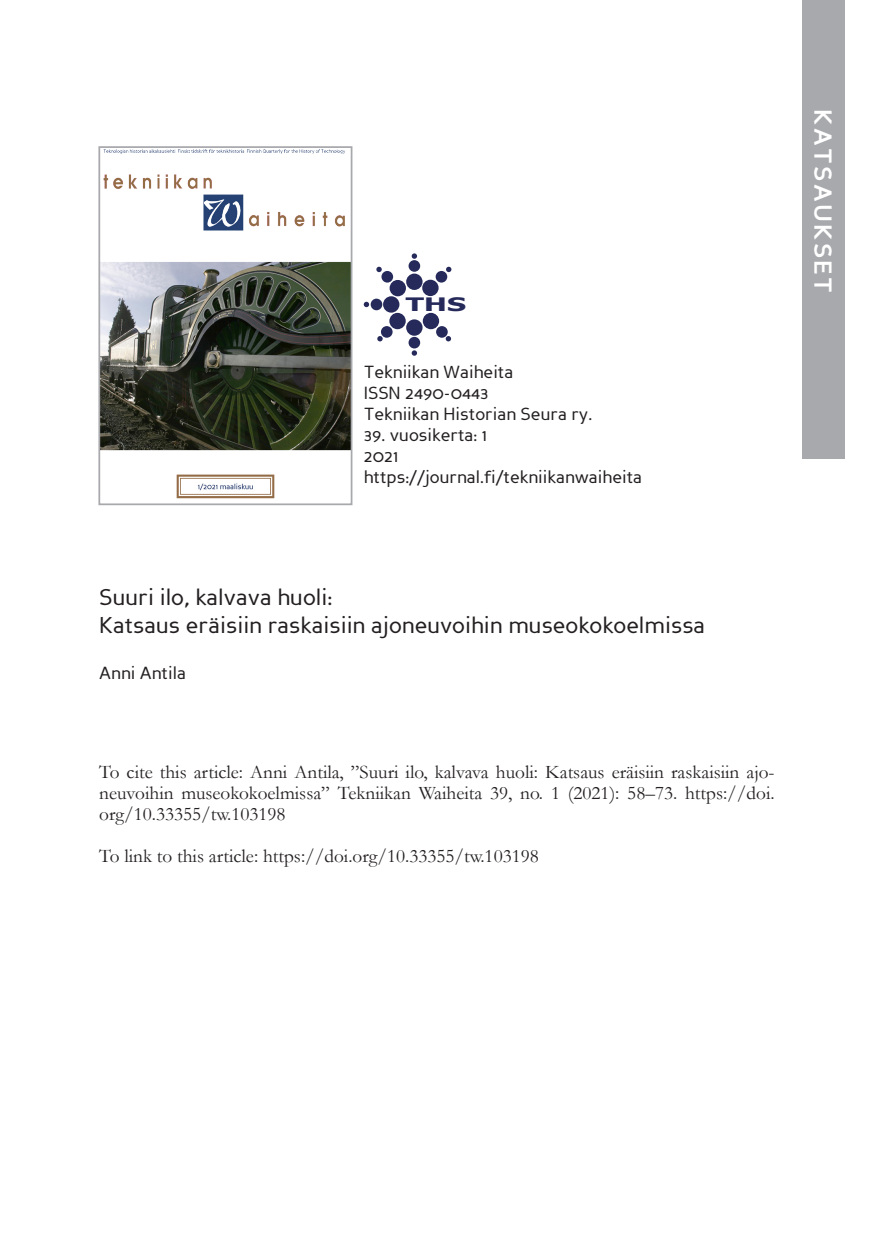
<style>
.page{position:relative;width:874px;height:1241px;background:#fff}
.page>*{position:absolute;margin:0;border:0;box-sizing:border-box;transform-origin:0 0}
.t1{font:700 24.5px "Perspective Sans";letter-spacing:.1em;color:#fff}
.Otsikko1{font:22.75px/27.3px "Perspective Sans";color:#231f20}
.Leipäteksti_1{font:19.25px/21px "Garamond";color:#231f20;text-align:justify}
.t2{font:700 18.55px "Tahoma";color:#252a5a;scale:1.61 1}
.Kirjoittaja{font:17.5px "Perspective Sans";color:#231f20}
</style>
<div class="page">
<div style="left:801px;top:0;width:42px;height:458px;background:#a8a9ad"></div>
<div style="left:389px;top:280px;width:17px;height:16px;background:#252a5a;border-radius:50%"></div>
<div style="left:422px;top:280px;width:16px;height:16px;background:#252a5a;border-radius:50%"></div>
<div style="left:406px;top:273px;width:16px;height:17px;background:#252a5a;border-radius:50%"></div>
<div style="left:422px;top:313px;width:17px;height:16px;background:#252a5a;border-radius:50%"></div>
<div style="left:406px;top:319px;width:16px;height:17px;background:#252a5a;border-radius:50%"></div>
<div style="left:389px;top:313px;width:16px;height:16px;background:#252a5a;border-radius:50%"></div>
<div style="left:383px;top:296px;width:16px;height:16px;background:#252a5a;border-radius:50%"></div>
<div style="left:408px;top:260px;width:12px;height:12px;background:#252a5a;border-radius:50%"></div>
<div style="left:435px;top:271px;width:12px;height:11px;background:#252a5a;border-radius:50%"></div>
<div style="left:381px;top:271px;width:12px;height:11px;background:#252a5a;border-radius:50%"></div>
<div style="left:370px;top:298px;width:12px;height:12px;background:#252a5a;border-radius:50%"></div>
<div style="left:381px;top:326px;width:11px;height:12px;background:#252a5a;border-radius:50%"></div>
<div style="left:408px;top:337px;width:12px;height:11px;background:#252a5a;border-radius:50%"></div>
<div style="left:436px;top:326px;width:11px;height:12px;background:#252a5a;border-radius:50%"></div>
<svg style="left:411px;top:253px;width:6px;height:6px"></svg>
<svg style="left:446px;top:267px;width:5px;height:5px"></svg>
<svg style="left:376px;top:267px;width:5px;height:5px"></svg>
<svg style="left:363px;top:302px;width:6px;height:5px"></svg>
<svg style="left:377px;top:336px;width:5px;height:5px"></svg>
<svg style="left:445px;top:336px;width:6px;height:5px"></svg>
<svg style="left:411px;top:350px;width:6px;height:6px"></svg>
<img style="left:101px;top:149px;width:248px;height:350px">
<div style="left:98px;top:146px;width:254px;height:359px;border:2px solid #a8a9ad"></div>
<p class="t2" style="left:405px;top:291px;width:39px">THS</p>
<p class="Kirjoittaja" style="left:363px;top:361px;width:151px">Tekniikan Waiheita</p>
<p class="Kirjoittaja" style="left:363px;top:382px;width:126px">ISSN 2490-0443</p>
<p class="Kirjoittaja" style="left:363px;top:403px;width:230px">Tekniikan Historian Seura ry.</p>
<p class="Kirjoittaja" style="left:363px;top:424px;width:125px">39. vuosikerta: 1</p>
<p class="Kirjoittaja" style="left:363px;top:445px;width:36px">2021</p>
<p class="Kirjoittaja" style="left:363px;top:466px;width:280px">https://journal.fi/tekniikanwaiheita</p>
<p class="t1" style="left:837px;top:109px;width:185px;rotate:90deg">KATSAUKSET</p>
<p class="Otsikko1" style="left:99px;top:584px;width:607px">Suuri ilo, kalvava huoli:<br>Katsaus eräisiin raskaisiin ajoneuvoihin museokokoelmissa</p>
<p class="Kirjoittaja" style="left:99px;top:662px;width:88px">Anni Antila</p>
<p class="Leipäteksti_1" style="left:99px;top:760px;width:676px">To cite this article: Anni Antila, ”Suuri ilo, kalvava huoli: Katsaus eräisiin raskaisiin ajo&shy;neuvoihin museokokoelmissa” Tekniikan Waiheita 39, no. 1 (2021): 58–73. https://doi. org/10.33355/tw.103198</p>
<p class="Leipäteksti_1" style="left:99px;top:844px;width:441px">To link to this article: https://doi.org/10.33355/tw.103198</p>
</div>
